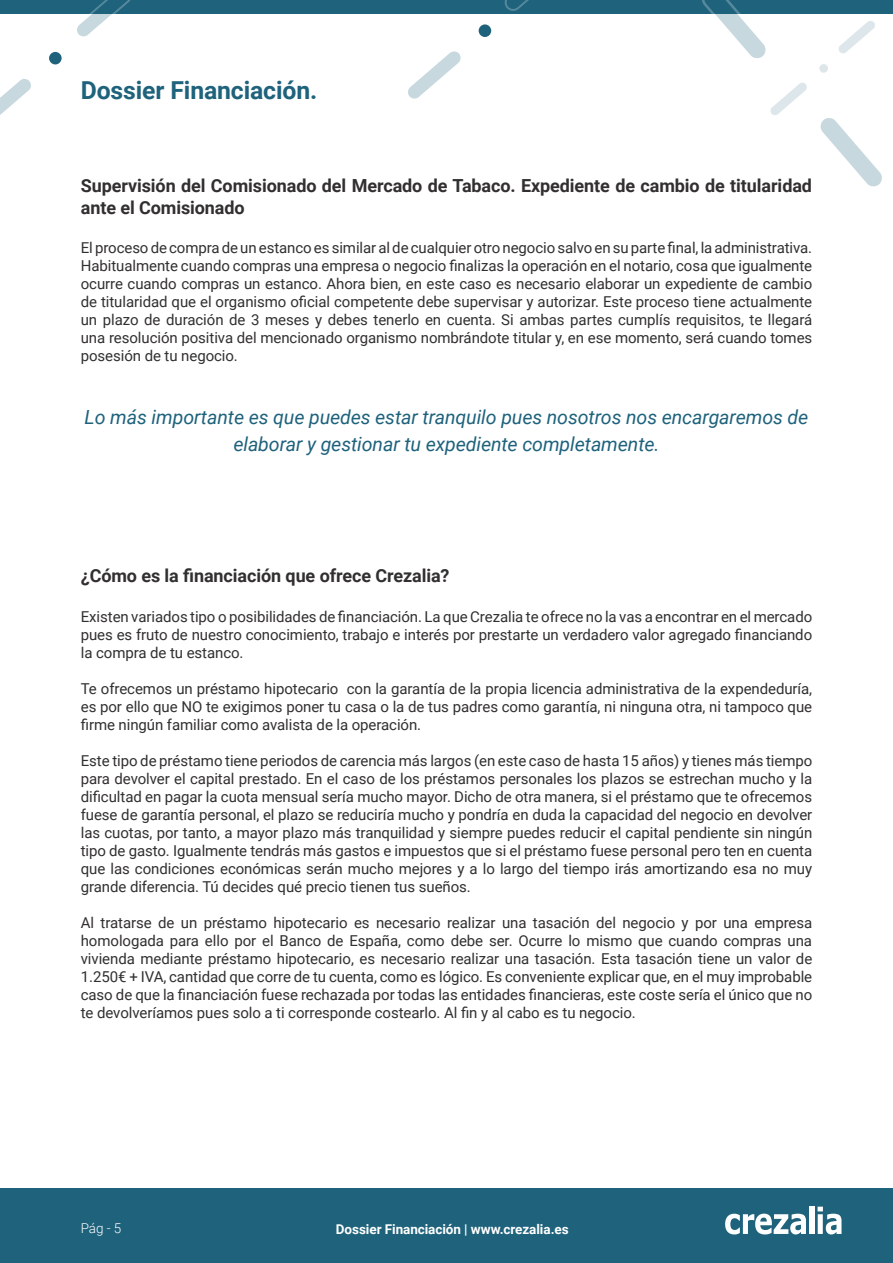
<style>
.page{position:relative;width:893px;height:1263px;background:#fff}
.page>*{position:absolute;margin:0;border:0;box-sizing:border-box;transform-origin:0 0}
.t1{font:700 24.75px "Roboto";letter-spacing:-.005em;color:#1e627c}
.t2{font:italic 19.5px/27px "Roboto";letter-spacing:-.005em;color:#1e627c;text-align:center}
.t3{font:700 18px/21.6px "Roboto";letter-spacing:-.005em;color:#312f30}
.t4{font:15px/18px "Roboto";letter-spacing:-.005em;color:#312f30;text-align:justify}
.t5{font:700 13.5px "Roboto";letter-spacing:-.005em;color:#fff}
.t6{font:300 13.5px "Roboto";color:#fff}
</style>
<div class="page">
<div style="left:0;top:1188px;width:893px;height:75px;background:#1e627c"></div>
<svg style="left:725px;top:1213px;width:81px;height:21px"></svg>
<div style="left:809px;top:1206px;width:5px;height:28px;background:#fff"></div>
<svg style="left:818px;top:1206px;width:23px;height:28px"></svg>
<div style="left:0;top:0;width:893px;height:14px;background:#1e627c"></div>
<svg style="left:770px;top:83px;width:37px;height:32px"></svg>
<svg style="left:839px;top:21px;width:36px;height:33px"></svg>
<svg style="left:819px;top:63px;width:10px;height:10px"></svg>
<div style="left:818px;top:63px;width:11px;height:11px;border:1px solid #fff;border-radius:50%"></div>
<svg style="left:0;top:79px;width:31px;height:36px"></svg>
<svg style="left:77px;top:0;width:54px;height:37px"></svg>
<svg style="left:408px;top:51px;width:53px;height:48px"></svg>
<svg style="left:504px;top:0;width:25px;height:11px"></svg>
<svg style="left:820px;top:118px;width:62px;height:69px"></svg>
<svg style="left:702px;top:0;width:64px;height:58px"></svg>
<div style="left:48px;top:51px;width:15px;height:14px;background:#1e627c;border-radius:50%"></div>
<div style="left:47px;top:50px;width:17px;height:16px;border:2px solid #fff;border-radius:50%"></div>
<div style="left:478px;top:23px;width:14px;height:15px;background:#1e627c;border-radius:50%"></div>
<div style="left:477px;top:22px;width:16px;height:17px;border:2px solid #fff;border-radius:50%"></div>
<p class="t1" style="left:81px;top:73px;width:238px">Dossier Financiación.</p>
<p class="t3" style="left:81px;top:174px;width:733px">Supervisión del Comisionado del Mercado de Tabaco. Expediente de cambio de titularidad ante el Comisionado</p>
<p class="t4" style="left:81px;top:238px;width:733px">El proceso de compra de un estanco es similar al de cualquier otro negocio salvo en su parte final, la administrativa.<br>Habitualmente cuando compras una empresa o negocio finalizas la operación en el notario, cosa que igualmente ocurre cuando compras un estanco. Ahora bien, en este caso es necesario elaborar un expediente de cambio de titularidad que el organismo oficial competente debe supervisar y autorizar. Este proceso tiene actualmente un plazo de duración de 3 meses y debes tenerlo en cuenta. Si ambas partes cumplís requisitos, te llegará una resolución positiva del mencionado organismo nombrándote titular y, en ese momento, será cuando tomes posesión de tu negocio.</p>
<p class="t2" style="left:85px;top:403px;width:725px">Lo más importante es que puedes estar tranquilo pues nosotros nos encargaremos de elaborar y gestionar tu expediente completamente.</p>
<p class="t3" style="left:81px;top:564px;width:370px">¿Cómo es la financiación que ofrece Crezalia?</p>
<p class="t4" style="left:81px;top:607px;width:733px">Existen variados tipo o posibilidades de financiación. La que Crezalia te ofrece no la vas a encontrar en el mercado pues es fruto de nuestro conocimiento, trabajo e interés por prestarte un verdadero valor agregado financiando la compra de tu estanco.</p>
<p class="t4" style="left:81px;top:679px;width:733px">Te ofrecemos un préstamo hipotecario con la garantía de la propia licencia administrativa de la expendeduría, es por ello que NO te exigimos poner tu casa o la de tus padres como garantía, ni ninguna otra, ni tampoco que firme ningún familiar como avalista de la operación.</p>
<p class="t4" style="left:81px;top:751px;width:733px">Este tipo de préstamo tiene periodos de carencia más largos (en este caso de hasta 15 años) y tienes más tiempo para devolver el capital prestado. En el caso de los préstamos personales los plazos se estrechan mucho y la dificultad en pagar la cuota mensual sería mucho mayor. Dicho de otra manera, si el préstamo que te ofrecemos fuese de garantía personal, el plazo se reduciría mucho y pondría en duda la capacidad del negocio en devolver las cuotas, por tanto, a mayor plazo más tranquilidad y siempre puedes reducir el capital pendiente sin ningún tipo de gasto. Igualmente tendrás más gastos e impuestos que si el préstamo fuese personal pero ten en cuenta que las condiciones económicas serán mucho mejores y a lo largo del tiempo irás amortizando esa no muy grande diferencia. Tú decides qué precio tienen tus sueños.</p>
<p class="t4" style="left:81px;top:913px;width:733px">Al tratarse de un préstamo hipotecario es necesario realizar una tasación del negocio y por una empresa homologada para ello por el Banco de España, como debe ser. Ocurre lo mismo que cuando compras una vivienda mediante préstamo hipotecario, es necesario realizar una tasación. Esta tasación tiene un valor de 1.250€ + IVA, cantidad que corre de tu cuenta, como es lógico. Es conveniente explicar que, en el muy improbable caso de que la financiación fuese rechazada por todas las entidades financieras, este coste sería el único que no te devolveríamos pues solo a ti corresponde costearlo. Al fin y al cabo es tu negocio.</p>
<p class="t6" style="left:81px;top:1219px;width:42px">Pág - 5</p>
<p class="t5" style="left:336px;top:1219px;width:234px">Dossier Financiación | www.crezalia.es</p>
</div>
